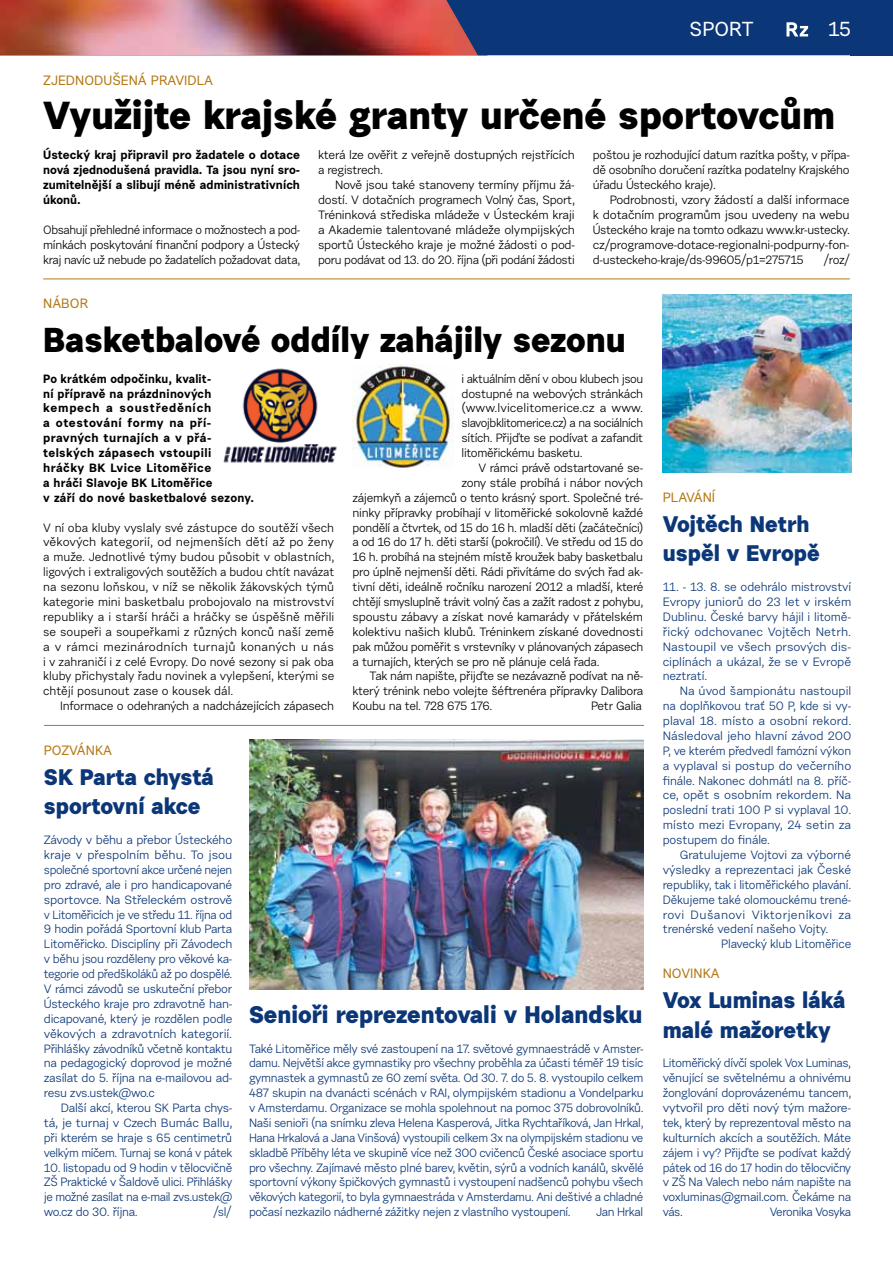
<style>
.page{position:relative;width:893px;height:1263px;background:#fff}
.page>*{position:absolute;margin:0;border:0;box-sizing:border-box;transform-origin:0 0}
.t1{font:700 39px "Urban Grotesk Me Bl";color:#000}
.t2{font:700 34.5px "Urban Grotesk Me Bl";color:#000}
.t3{font:700 24px "Urban Grotesk Me Bl";color:#0b3677}
.t4{font:700 22.5px/29.7px "Urban Grotesk Me Bl";color:#0b3677}
.t5{font:20.25px "Urban Grotesk Me Bl";color:#fff}
.t6{font:13.5px "Urban Grotesk Me Bl";color:#b57916}
.t7{font:12px/14.9px "Urban Grotesk Re Bo";letter-spacing:-.025em;color:#0b3677;text-align:justify}
.t8{font:12px/14.9px "Urban Grotesk Re Bo";letter-spacing:-.025em;color:#000;text-align:justify}
.t9{font:700 12px/14.9px "Urban Grotesk Re Bo";letter-spacing:.025em;color:#000;text-align:justify}
.t10{font:12px "Urban Grotesk Re Bo";letter-spacing:-.005em;color:#0b3677}
.t11{font:12px "Urban Grotesk Re Bo";letter-spacing:.035em;color:#0b3677}
.t12{font:12px "Urban Grotesk Re Bo";letter-spacing:-.045em;color:#000}
</style>
<div class="page">
<hr style="left:43px;top:279px;width:807px;height:1px;background:#b57916">
<img style="left:223px;top:368px;width:114px;height:95px">
<img style="left:353px;top:365px;width:100px;height:103px">
<hr style="left:44px;top:725px;width:600px;height:1px;background:#b57916">
<img style="left:249px;top:740px;width:395px;height:249px">
<img style="left:663px;top:294px;width:188px;height:179px">
<img style="left:0;top:0;width:446px;height:55px">
<div style="left:446px;top:0;width:404px;height:55px;background:#0b3677"></div>
<div style="left:850px;top:0;width:43px;height:55px;background:#0b3677"></div>
<h3 class="t5" style="left:690px;top:17px;width:66px">SPORT</h3>
<h3 class="t5" style="left:828px;top:17px;width:25px">15</h3>
<p class="t6" style="left:43px;top:72px;width:171px">ZJEDNODUŠENÁ PRAVIDLA</p>
<h1 class="t1" style="left:43px;top:90px;width:794px">Využijte krajské granty určené sportovcům</h1>
<p class="t9" style="left:43px;top:148px;width:258px">Ústecký kraj připravil pro žadatele o dotace nová zjednodušená pravidla. Ta jsou nyní sro&shy;zumitelnější a slibují méně administrativních úkonů.</p>
<p class="t8" style="left:43px;top:222px;width:259px">Obsahují přehledné informace o možnostech a pod&shy;mínkách poskytování finanční podpory a Ústecký kraj navíc už nebude po žadatelích požadovat data,</p>
<p class="t8" style="left:318px;top:148px;width:258px">která lze ověřit z veřejně dostupných rejstřících a registrech.</p>
<p class="t8" style="left:318px;top:177px;width:258px;text-indent:17px">Nově jsou také stanoveny termíny příjmu žá&shy;dostí. V dotačních programech Volný čas, Sport, Tréninková střediska mládeže v Ústeckém kraji a Akademie talentované mládeže olympijských sportů Ústeckého kraje je možné žádosti o pod&shy;poru podávat od 13. do 20. října (při podání žádosti</p>
<p class="t8" style="left:593px;top:148px;width:259px">poštou je rozhodující datum razítka pošty, v přípa&shy;dě osobního doručení razítka podatelny Krajského úřadu Ústeckého kraje).</p>
<p class="t8" style="left:593px;top:192px;width:258px;text-indent:17px">Podrobnosti, vzory žádostí a další informace k dotačním programům jsou uvedeny na webu Ústeckého kraje na tomto odkazu www.kr-ustecky. cz/programove-dotace-regionalni-podpurny-fon&shy;d-usteckeho-kraje/ds-99605/p1=275715</p>
<p class="t8" style="left:824px;top:252px;width:27px">/roz/</p>
<p class="t6" style="left:43px;top:295px;width:47px">NÁBOR</p>
<h2 class="t2" style="left:43px;top:317px;width:584px">Basketbalové oddíly zahájily sezonu</h2>
<p class="t9" style="left:43px;top:371px;width:212px;text-align:left">Po krátkém odpočinku, kvalit-<br>ní přípravě na prázdninových kempech a soustředěních<br>a otestování formy na pří&shy;pravných turnajích a v přá&shy;telských zápasech vstoupili hráčky BK Lvice Litoměřice<br>a hráči Slavoje BK Litoměřice<br>v září do nové basketbalové sezony.</p>
<p class="t8" style="left:43px;top:520px;width:293px">V ní oba kluby vyslaly své zástupce do soutěží všech věkových kategorií, od nejmenších dětí až po ženy a muže. Jednotlivé týmy budou působit v oblastních, ligových i extraligových soutěžích a budou chtít navázat na sezonu loňskou, v níž se několik žákovských týmů kategorie mini basketbalu probojovalo na mistrovství republiky a i starší hráči a hráčky se úspěšně měřili se soupeři a soupeřkami z různých konců naší země a v rámci mezinárodních turnajů konaných u nás i v zahraničí i z celé Evropy. Do nové sezony si pak oba kluby přichystaly řadu novinek a vylepšení, kterými se chtějí posunout zase o kousek dál.</p>
<p class="t8" style="left:60px;top:698px;width:275px">Informace o odehraných a nadcházejících zápasech</p>
<p class="t8" style="left:462px;top:371px;width:183px">i aktuálním dění v obou klubech jsou dostupné na webových stránkách (www.lvicelitomerice.cz a www. slavojbklitomerice.cz) a na sociálních sítích. Přijďte se podívat a zafandit litoměřickému basketu.</p>
<p class="t8" style="left:479px;top:460px;width:166px">V rámci právě odstartované se-</p>
<p class="t8" style="left:462px;top:475px;width:183px">zony stále probíhá i nábor nových</p>
<p class="t8" style="left:353px;top:490px;width:292px">zájemkyň a zájemců o tento krásný sport. Společné tré-</p>
<p class="t8" style="left:353px;top:505px;width:292px">ninky přípravky probíhají v litoměřické sokolovně každé</p>
<p class="t8" style="left:353px;top:520px;width:292px">pondělí a čtvrtek, od 15 do 16 h. mladší děti (začátečníci)</p>
<p class="t8" style="left:353px;top:535px;width:292px">a od 16 do 17 h. děti starší (pokročilí). Ve středu od 15 do</p>
<p class="t8" style="left:353px;top:549px;width:292px">16 h. probíhá na stejném místě kroužek baby basketbalu</p>
<p class="t8" style="left:353px;top:564px;width:292px">pro úplně nejmenší děti. Rádi přivítáme do svých řad ak-</p>
<p class="t8" style="left:353px;top:579px;width:292px">tivní děti, ideálně ročníku narození 2012 a mladší, které</p>
<p class="t8" style="left:353px;top:594px;width:292px">chtějí smysluplně trávit volný čas a zažít radost z pohybu,</p>
<p class="t8" style="left:353px;top:609px;width:292px">spoustu zábavy a získat nové kamarády v přátelském</p>
<p class="t8" style="left:353px;top:624px;width:292px">kolektivu našich klubů. Tréninkem získané dovednosti</p>
<p class="t8" style="left:353px;top:639px;width:292px">pak můžou poměřit s vrstevníky v plánovaných zápasech</p>
<p class="t8" style="left:353px;top:654px;width:248px">a turnajích, kterých se pro ně plánuje celá řada.</p>
<p class="t8" style="left:370px;top:669px;width:275px">Tak nám napište, přijďte se nezávazně podívat na ně-</p>
<p class="t8" style="left:353px;top:683px;width:292px">který trénink nebo volejte šéftrenéra přípravky Dalibora</p>
<p class="t12" style="left:353px;top:698px;width:141px">Koubu na tel. 728 675 176.</p>
<p class="t8" style="left:591px;top:698px;width:52px">Petr Galia</p>
<p class="t6" style="left:44px;top:742px;width:70px">POZVÁNKA</p>
<h3 class="t4" style="left:44px;top:761px;width:171px">SK Parta chystá sportovní akce</h3>
<p class="t7" style="left:44px;top:832px;width:190px">Závody v běhu a přebor Ústeckého kraje v přespolním běhu. To jsou společné sportovní akce určené nejen pro zdravé, ale i pro handicapované sportovce. Na Střeleckém ostrově v Litoměřicích je ve středu 11. října od 9 hodin pořádá Sportovní klub Parta Litoměřicko. Disciplíny při Závodech v běhu jsou rozděleny pro věkové ka&shy;tegorie od předškoláků až po dospělé.<br>V rámci závodů se uskuteční přebor Ústeckého kraje pro zdravotně han&shy;dicapované, který je rozdělen podle věkových a zdravotních kategorií.<br>Přihlášky závodníků včetně kontaktu na pedagogický doprovod je možné zasílat do 5. října na e-mailovou ad&shy;resu zvs.ustek@wo.c</p>
<p class="t7" style="left:44px;top:1100px;width:190px;text-indent:17px">Další akcí, kterou SK Parta chys&shy;tá, je turnaj v Czech Bumác Ballu, při kterém se hraje s 65 centimetrů velkým míčem. Turnaj se koná v pátek</p>
<p class="t7" style="left:44px;top:1160px;width:190px">10. listopadu od 9 hodin v tělocvičně ZŠ Praktické v Šaldově ulici. Přihlášky je možné zasílat na e-mail zvs.ustek@ wo.cz do 30. října.</p>
<p class="t7" style="left:213px;top:1204px;width:20px">/sl/</p>
<h3 class="t3" style="left:249px;top:999px;width:395px">Senioři reprezentovali v Holandsku</h3>
<p class="t7" style="left:249px;top:1041px;width:396px">Také Litoměřice měly své zastoupení na 17. světové gymnaestrádě v Amster&shy;damu. Největší akce gymnastiky pro všechny proběhla za účasti téměř 19 tisíc gymnastek a gymnastů ze 60 zemí světa. Od 30. 7. do 5. 8. vystoupilo celkem 487 skupin na dvanácti scénách v RAI, olympijském stadionu a Vondelparku v Amsterdamu. Organizace se mohla spolehnout na pomoc 375 dobrovolníků.<br>Naši senioři (na snímku zleva Helena Kasperová, Jitka Rychtaříková, Jan Hrkal, Hana Hrkalová a Jana Vinšová) vystoupili celkem 3x na olympijském stadionu ve skladbě Příběhy léta ve skupině více než 300 cvičenců České asociace sportu pro všechny. Zajímavé město plné barev, květin, sýrů a vodních kanálů, skvělé sportovní výkony špičkových gymnastů i vystoupení nadšenců pohybu všech věkových kategorií, to byla gymnaestráda v Amsterdamu. Ani deštivé a chladné počasí nezkazilo nádherné zážitky nejen z vlastního vystoupení.</p>
<p class="t7" style="left:596px;top:1204px;width:49px">Jan Hrkal</p>
<p class="t6" style="left:663px;top:489px;width:54px">PLAVÁNÍ</p>
<h3 class="t4" style="left:663px;top:508px;width:159px">Vojtěch Netrh uspěl v Evropě</h3>
<p class="t7" style="left:663px;top:579px;width:190px">11. - 13. 8. se odehrálo mistrovství Evropy juniorů do 23 let v irském Dublinu. České barvy hájil i litomě&shy;řický odchovanec Vojtěch Netrh.<br>Nastoupil ve všech prsových dis&shy;ciplínách a ukázal, že se v Evropě neztratí.</p>
<p class="t7" style="left:663px;top:683px;width:190px;text-indent:17px">Na úvod šampionátu nastoupil na doplňkovou trať 50 P, kde si vy&shy;plaval 18. místo a osobní rekord.<br>Následoval jeho hlavní závod 200<br>P, ve kterém předvedl famózní výkon a vyplaval si postup do večerního finále. Nakonec dohmátl na 8. příč&shy;ce, opět s osobním rekordem. Na poslední trati 100 P si vyplaval 10. místo mezi Evropany, 24 setin za postupem do finále.</p>
<p class="t7" style="left:680px;top:847px;width:173px">Gratulujeme Vojtovi za výborné</p>
<p class="t10" style="left:663px;top:862px;width:190px">výsledky a reprezentaci jak České</p>
<p class="t7" style="left:663px;top:877px;width:190px">republiky, tak i litoměřického plavání.</p>
<p class="t7" style="left:663px;top:892px;width:190px">Děkujeme také olomouckému trené-</p>
<p class="t11" style="left:663px;top:907px;width:190px">rovi Dušanovi Viktorjeníkovi za</p>
<p class="t7" style="left:663px;top:922px;width:167px">trenérské vedení našeho Vojty.</p>
<p class="t7" style="left:721px;top:936px;width:132px">Plavecký klub Litoměřice</p>
<p class="t6" style="left:663px;top:965px;width:59px">NOVINKA</p>
<h3 class="t4" style="left:663px;top:985px;width:184px">Vox Luminas láká malé mažoretky</h3>
<p class="t7" style="left:663px;top:1055px;width:190px">Litoměřický dívčí spolek Vox Luminas, věnující se světelnému a ohnivému žonglování doprovázenému tancem, vytvořil pro děti nový tým mažore&shy;tek, který by reprezentoval město na kulturních akcích a soutěžích. Máte zájem i vy? Přijďte se podívat každý pátek od 16 do 17 hodin do tělocvičny v ZŠ Na Valech nebo nám napište na voxluminas@gmail.com. Čekáme na vás.</p>
<p class="t7" style="left:770px;top:1204px;width:83px">Veronika Vosyka</p>
</div>
